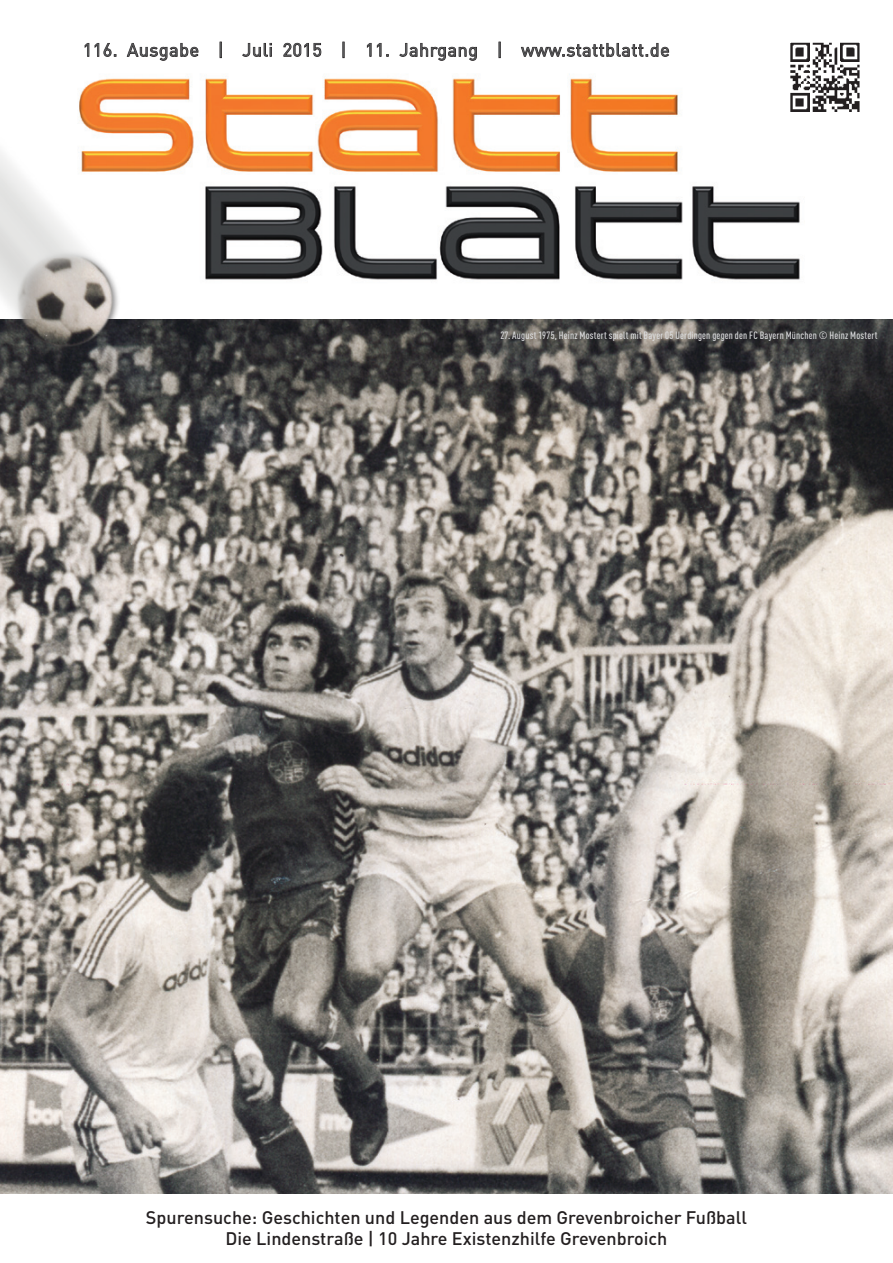
<style>
.page{position:relative;width:893px;height:1263px;background:#fff}
.page>*{position:absolute;margin:0;border:0;box-sizing:border-box;transform-origin:0 0}
.t1{font:500 18px/21.6px "DIN Pro";color:#231f20;text-align:center}
.t2{font:18px "DIN Pro";letter-spacing:.03em;color:#57585a}
.t3{font:500 10.5px "DIN Cond";letter-spacing:.02em;color:#dcdddf}
</style>
<div class="page">
<img style="left:0;top:319px;width:893px;height:875px">
<img style="left:79px;top:41px;width:721px;height:239px">
<svg style="left:84px;top:43px;width:32px;height:14px"></svg>
<svg style="left:127px;top:43px;width:72px;height:18px"></svg>
<svg style="left:220px;top:42px;width:1px;height:16px"></svg>
<svg style="left:242px;top:43px;width:29px;height:14px"></svg>
<svg style="left:283px;top:43px;width:39px;height:14px"></svg>
<svg style="left:343px;top:42px;width:1px;height:16px"></svg>
<svg style="left:367px;top:43px;width:21px;height:14px"></svg>
<svg style="left:399px;top:43px;width:78px;height:18px"></svg>
<svg style="left:499px;top:42px;width:1px;height:16px"></svg>
<svg style="left:521px;top:43px;width:148px;height:14px"></svg>
<svg style="left:785px;top:41px;width:75px;height:76px"></svg>
<img style="left:0;top:128px;width:167px;height:252px">
<p class="t2" style="left:83px;top:38px;width:588px">116. Ausgabe | Juli 2015 | 11. Jahrgang | www.stattblatt.de</p>
<p class="t3" style="left:500px;top:329px;width:379px">27. August 1975, Heinz Mostert spielt mit Bayer 05 Uerdingen gegen den FC Bayern München © Heinz Mostert</p>
<p class="t1" style="left:146px;top:1205px;width:602px">Spurensuche: Geschichten und Legenden aus dem Grevenbroicher Fußball<br>Die Lindenstraße | 10 Jahre Existenzhilfe Grevenbroich</p>
</div>
